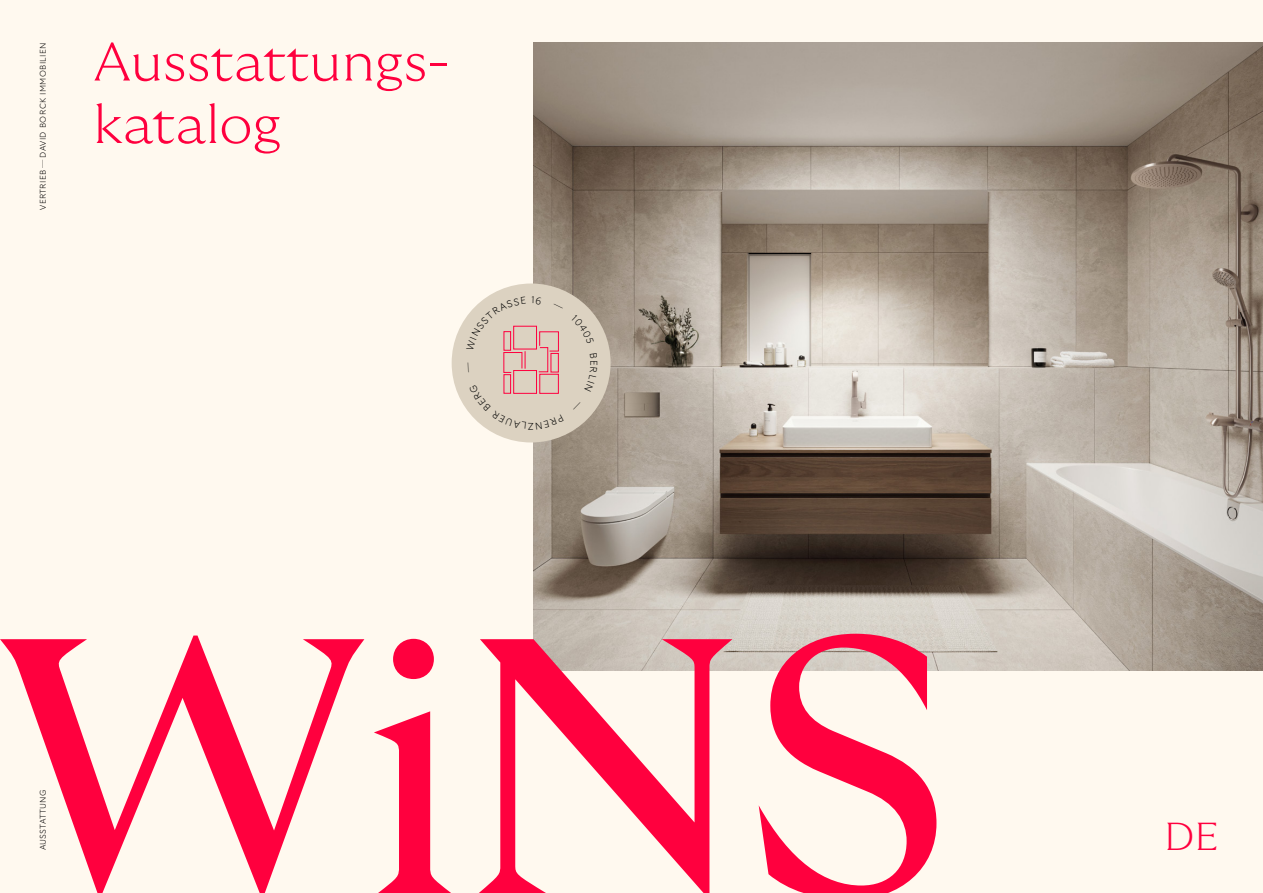
<style>
.page{position:relative;width:1263px;height:893px;background:#fff9ef}
.page>*{position:absolute;margin:0;border:0;box-sizing:border-box;transform-origin:0 0}
.HL{font:100 54.15px/62.4px "GT Ultra Median";letter-spacing:-.005em;color:#ff003e;scale:1.06 1}
.HL-2{font:100 39px "GT Ultra Median";color:#ff003e;scale:1.06 1}
.t1{font:100 9.75px "GT Ultra";color:#000}
.t2{font:100 8.25px "GT Ultra";letter-spacing:.045em;color:#000}
.t3{font:100 8.25px "GT Ultra";letter-spacing:.02em;color:#000}
</style>
<div class="page">
<img style="left:534px;top:43px;width:729px;height:627px">
<svg style="left:0;top:634px;width:936px;height:259px"></svg>
<div style="left:393px;top:639px;width:41px;height:40px;background:#ff003e;border-radius:50%"></div>
<div style="left:452px;top:283px;width:159px;height:159px;background:#dcd2c1;border-radius:50%"></div>
<div style="left:513px;top:370px;width:24px;height:24px;border:1px solid #ff003e"></div>
<div style="left:504px;top:374px;width:7px;height:19px;border:1px solid #ff003e"></div>
<div style="left:540px;top:374px;width:19px;height:20px;border:1px solid #ff003e"></div>
<svg style="left:466px;top:296px;width:93px;height:77px"></svg>
<svg style="left:469px;top:385px;width:90px;height:44px"></svg>
<p class="t2" style="left:38px;top:210px;width:169px;rotate:-90deg">VERTRIEB — DAVID BORCK IMMOBILIEN</p>
<p class="HL" style="left:93px;top:31px;width:338px">Ausstattungs&shy;katalog</p>
<p class="t1" style="left:599px;top:360px;width:7px;rotate:90deg">E</p>
<p class="t3" style="left:38px;top:850px;width:62px;rotate:-90deg">AUSSTATTUNG</p>
<p class="HL-2" style="left:1164px;top:815px;width:53px">DE</p>
</div>
